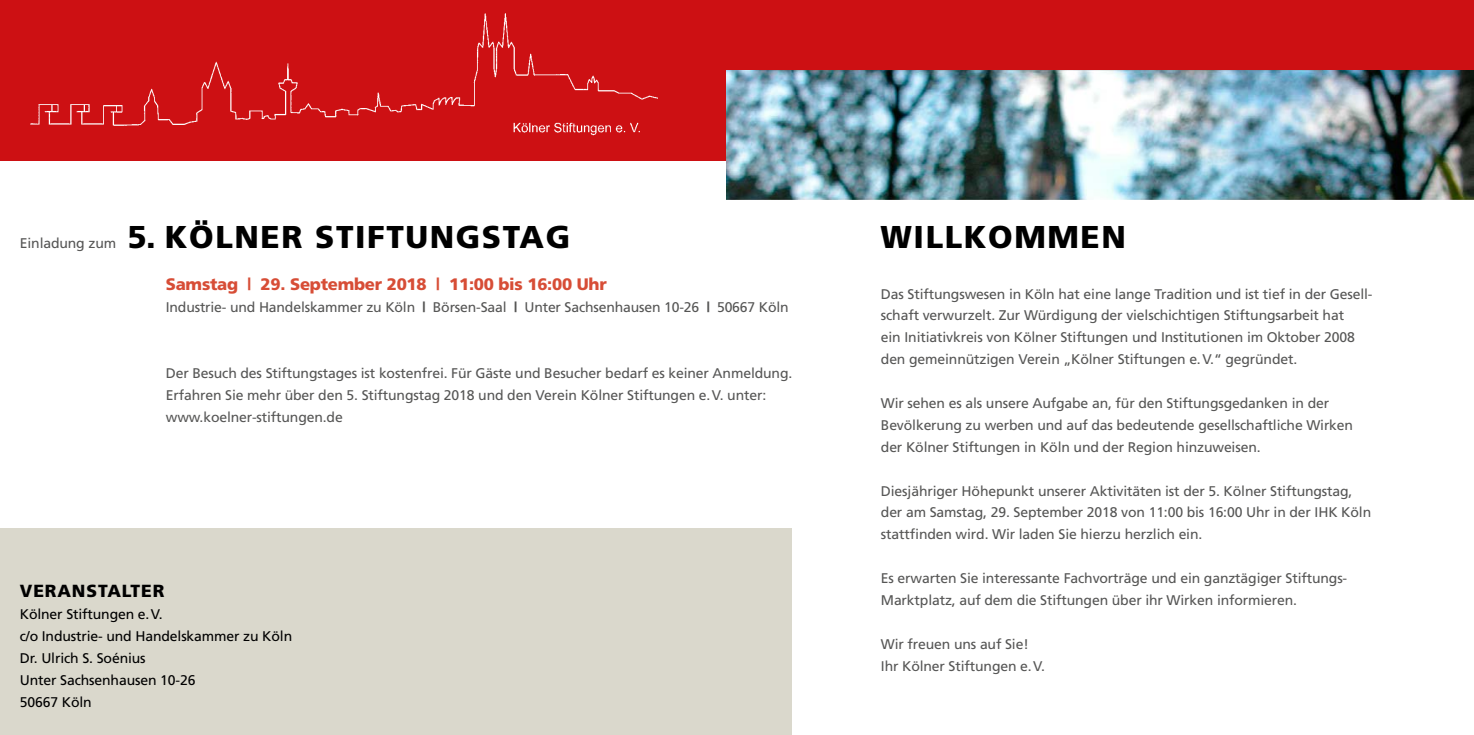
<style>
.page{position:relative;width:1474px;height:735px;background:#fff}
.page>*{position:absolute;margin:0;border:0;box-sizing:border-box;transform-origin:0 0}
.t1{font:900 31.5px "Frutiger";letter-spacing:.05em;color:#000}
.t2{font:900 17.5px "Frutiger";letter-spacing:.05em;color:#000}
.t3{font:900 16.62px "Frutiger";letter-spacing:-.015em;color:#d74d36}
.t4{font:14px/21.9px "Frutiger";letter-spacing:-.01em;color:#565655}
.t5{font:14px/21.9px "Frutiger";letter-spacing:-.01em;color:#000}
.s1{font-weight:900}
</style>
<div class="page">
<div style="left:0;top:0;width:1473px;height:160px;background:#cd1013"></div>
<img style="left:30px;top:13px;width:628px;height:123px">
<img style="left:726px;top:70px;width:747px;height:130px">
<div style="left:0;top:528px;width:792px;height:206px;background:#dad8cc"></div>
<p class="t4" style="left:20px;top:232px;width:98px">Einladung zum</p>
<h1 class="t1" style="left:127px;top:218px;width:444px">5. KÖLNER STIFTUNGSTAG</h1>
<p class="t3" style="left:166px;top:274px;width:442px">Samstag | 29. September 2018 | 11:00 bis 16:00 Uhr</p>
<p class="t4" style="left:166px;top:296px;width:624px">Industrie- und Handelskammer zu Köln <span class="s1">|</span> Börsen-Saal <span class="s1">|</span> Unter Sachsenhausen 10-26 <span class="s1">|</span> 50667 Köln</p>
<p class="t4" style="left:166px;top:362px;width:628px">Der Besuch des Stiftungstages ist kostenfrei. Für Gäste und Besucher bedarf es keiner Anmeldung.<br>Erfahren Sie mehr über den 5. Stiftungstag 2018 und den Verein Kölner Stiftungen e.V. unter: www.koelner-stiftungen.de</p>
<p class="t2" style="left:20px;top:580px;width:146px">VERANSTALTER</p>
<p class="t5" style="left:20px;top:603px;width:274px">Kölner Stiftungen e.V.<br>c/o Industrie- und Handelskammer zu Köln<br>Dr. Ulrich S. Soénius<br>Unter Sachsenhausen 10-26<br>50667 Köln</p>
<h1 class="t1" style="left:880px;top:218px;width:247px">WILLKOMMEN</h1>
<p class="t4" style="left:881px;top:282px;width:493px">Das Stiftungswesen in Köln hat eine lange Tradition und ist tief in der Gesell&shy;schaft verwurzelt. Zur Würdigung der vielschichtigen Stiftungsarbeit hat<br>ein Initiativkreis von Kölner Stiftungen und Institutionen im Oktober 2008 den gemeinnützigen Verein „Kölner Stiftungen e.V.“ gegründet.</p>
<p class="t4" style="left:881px;top:392px;width:474px">Wir sehen es als unsere Aufgabe an, für den Stiftungsgedanken in der<br>Bevölkerung zu werben und auf das bedeutende gesellschaftliche Wirken der Kölner Stiftungen in Köln und der Region hinzuweisen.</p>
<p class="t4" style="left:881px;top:479px;width:492px">Diesjähriger Höhepunkt unserer Aktivitäten ist der 5. Kölner Stiftungstag, der am Samstag, 29. September 2018 von 11:00 bis 16:00 Uhr in der IHK Köln stattfinden wird. Wir laden Sie hierzu herzlich ein.</p>
<p class="t4" style="left:881px;top:567px;width:468px">Es erwarten Sie interessante Fachvorträge und ein ganztägiger Stiftungs-<br>Marktplatz, auf dem die Stiftungen über ihr Wirken informieren.</p>
<p class="t4" style="left:881px;top:632px;width:166px">Wir freuen uns auf Sie!<br>Ihr Kölner Stiftungen e.V.</p>
</div>
